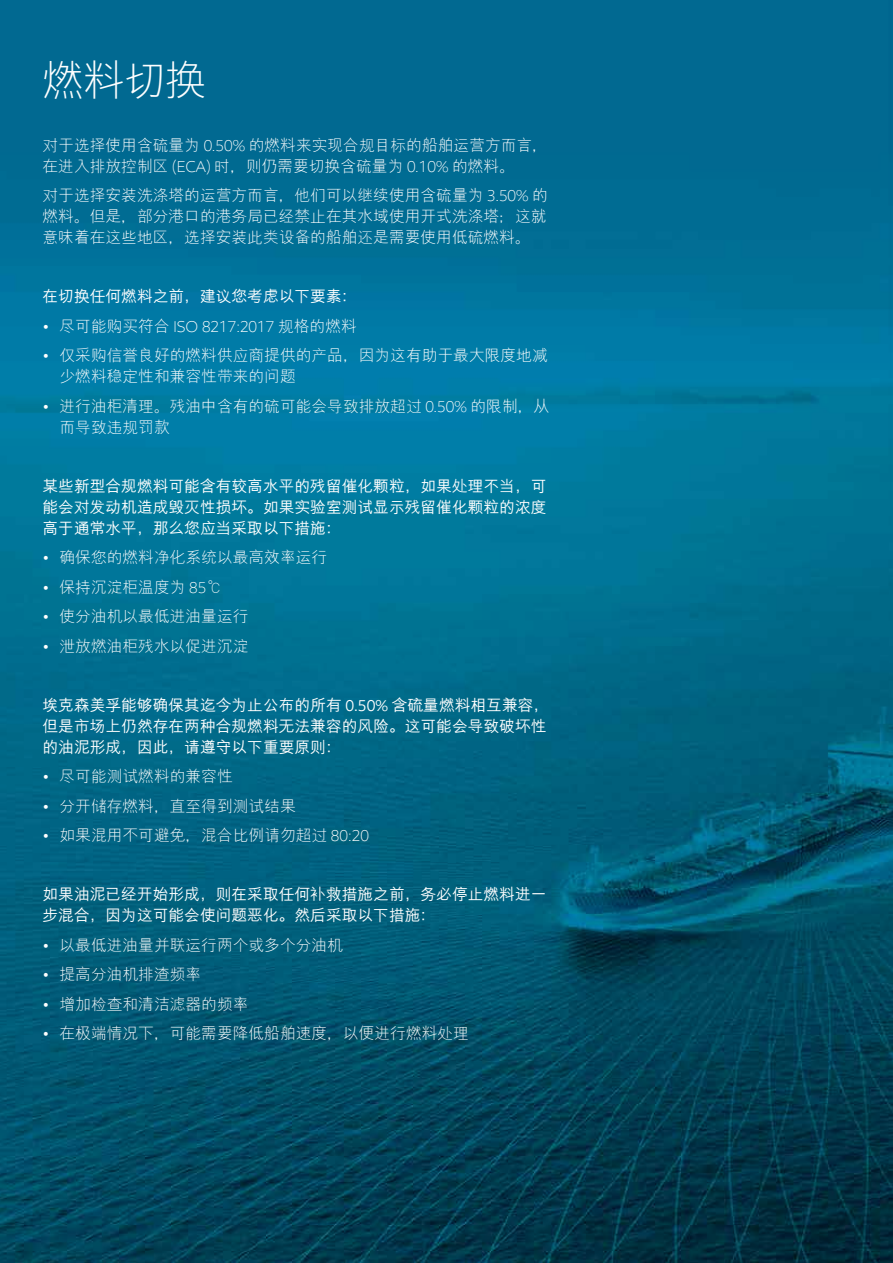
<style>
.page{position:relative;width:893px;height:1263px;background:#fff}
.page>*{position:absolute;margin:0;border:0;box-sizing:border-box;transform-origin:0 0}
.t1{font:300 42px "M Hei PRC";color:#fff}
.t2{font:300 15.75px/21px "M Hei PRC";color:#fff}
.t3{font:500 15.75px/21px "M Hei PRC";color:#fff}
.t4{font:300 15.75px "E Mprint";color:#fff}
.s1{font-family:"E Mprint"}
.s2{font-family:"M Hei PRC"}
.s3{font-family:"E Mprint";font-weight:400}
</style>
<div class="page">
<img style="left:0;top:0;width:893px;height:1263px">
<h1 class="t1" style="left:43px;top:58px;width:166px">燃料切换</h1>
<p class="t2" style="left:43px;top:135px;width:507px">对于选择使用含硫量为 <span class="s1">0.50%</span> 的燃料来实现合规目标的船舶运营方而言，在进入排放控制区 <span class="s1">(ECA)</span> 时，则仍需要切换含硫量为 <span class="s1">0.10%</span> 的燃料。</p>
<p class="t2" style="left:43px;top:185px;width:507px;text-align:justify">对于选择安装洗涤塔的运营方而言，他们可以继续使用含硫量为 <span class="s1">3.50%</span> 的燃料。但是，部分港口的港务局已经禁止在其水域使用开式洗涤塔；这就意味着在这些地区，选择安装此类设备的船舶还是需要使用低硫燃料。</p>
<p class="t3" style="left:43px;top:286px;width:316px">在切换任何燃料之前，建议您考虑以下要素：</p>
<p class="t4" style="left:43px;top:317px;width:316px">• <span class="s2">尽可能购买符合</span> ISO 8217:2017 <span class="s2">规格的燃料</span></p>
<p class="t2" style="left:60px;top:345px;width:490px;text-indent:-17px"><span class="s1">•</span> 仅采购信誉良好的燃料供应商提供的产品，因为这有助于最大限度地减少燃料稳定性和兼容性带来的问题</p>
<p class="t2" style="left:60px;top:396px;width:491px;text-indent:-17px"><span class="s1">•</span> 进行油柜清理。残油中含有的硫可能会导致排放超过 <span class="s1">0.50%</span> 的限制，从而导致违规罚款</p>
<p class="t3" style="left:43px;top:476px;width:505px;text-align:justify">某些新型合规燃料可能含有较高水平的残留催化颗粒，如果处理不当，可能会对发动机造成毁灭性损坏。如果实验室测试显示残留催化颗粒的浓度高于通常水平，那么您应当采取以下措施：</p>
<p class="t2" style="left:43px;top:547px;width:286px"><span class="s1">•</span> 确保您的燃料净化系统以最高效率运行</p>
<p class="t2" style="left:43px;top:577px;width:181px"><span class="s1">•</span> 保持沉淀柜温度为 <span class="s1">85</span>℃</p>
<p class="t2" style="left:43px;top:606px;width:208px"><span class="s1">•</span> 使分油机以最低进油量运行</p>
<p class="t2" style="left:43px;top:636px;width:208px"><span class="s1">•</span> 泄放燃油柜残水以促进沉淀</p>
<p class="t3" style="left:43px;top:695px;width:508px">埃克森美孚能够确保其迄今为止公布的所有 <span class="s3">0.50%</span> 含硫量燃料相互兼容，但是市场上仍然存在两种合规燃料无法兼容的风险。这可能会导致破坏性的油泥形成，因此，请遵守以下重要原则：</p>
<p class="t2" style="left:43px;top:766px;width:192px"><span class="s1">•</span> 尽可能测试燃料的兼容性</p>
<p class="t2" style="left:43px;top:796px;width:255px"><span class="s1">•</span> 分开储存燃料，直至得到测试结果</p>
<p class="t2" style="left:43px;top:825px;width:328px"><span class="s1">•</span> 如果混用不可避免，混合比例请勿超过 <span class="s1">80:20</span></p>
<p class="t3" style="left:43px;top:884px;width:505px">如果油泥已经开始形成，则在采取任何补救措施之前，务必停止燃料进一步混合，因为这可能会使问题恶化。然后采取以下措施：</p>
<p class="t2" style="left:43px;top:935px;width:302px"><span class="s1">•</span> 以最低进油量并联运行两个或多个分油机</p>
<p class="t2" style="left:43px;top:964px;width:160px"><span class="s1">•</span> 提高分油机排渣频率</p>
<p class="t2" style="left:43px;top:994px;width:208px"><span class="s1">•</span> 增加检查和清洁滤器的频率</p>
<p class="t2" style="left:43px;top:1023px;width:428px"><span class="s1">•</span> 在极端情况下，可能需要降低船舶速度，以便进行燃料处理</p>
</div>
